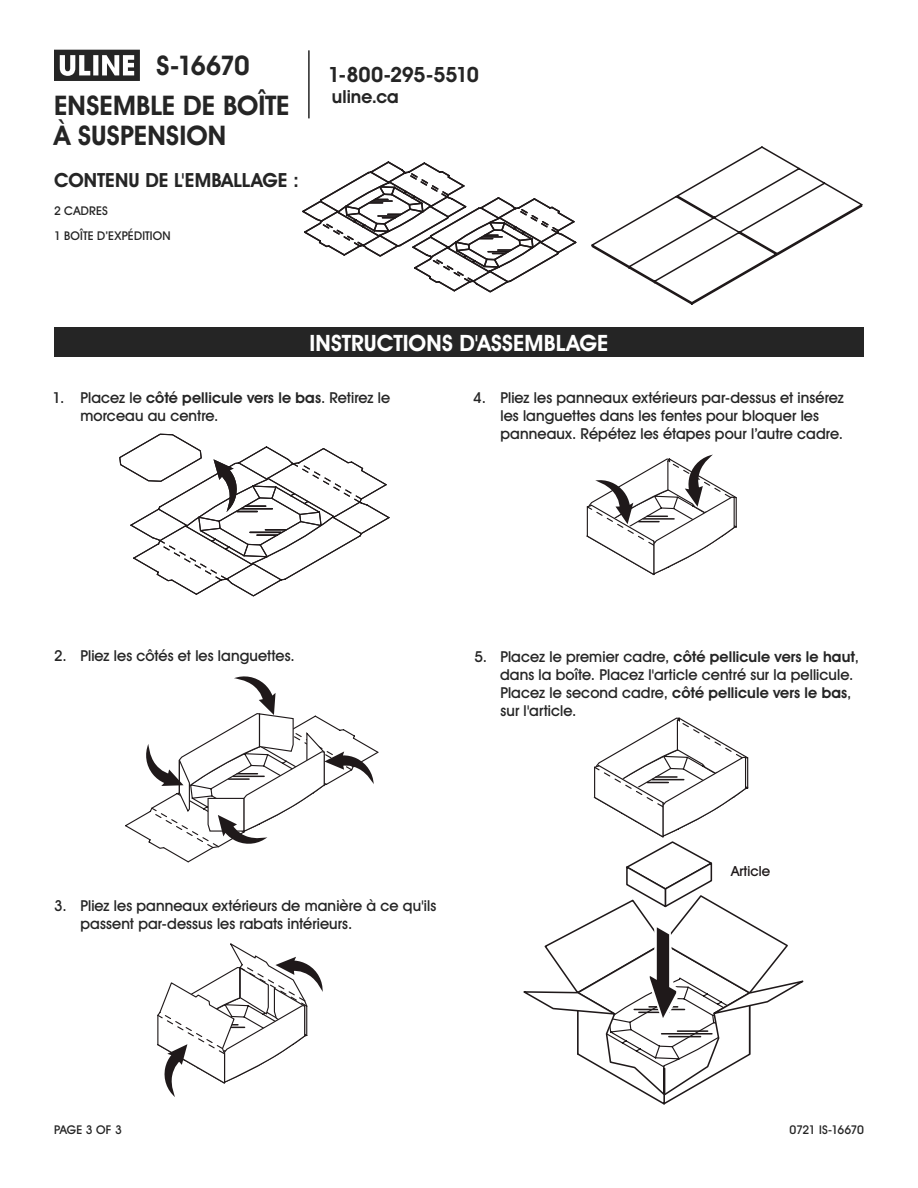
<style>
.page{position:relative;width:918px;height:1188px;background:#fff}
.page>*{position:absolute;margin:0;border:0;box-sizing:border-box;transform-origin:0 0}
.t1{font:700 27px/30px "Uline Two Knine";letter-spacing:.005em;color:#252525}
.t2{font:700 22.5px "Uline Two Knine";letter-spacing:.005em;color:#fff}
.t3{font:700 21px "Uline Two Knine";letter-spacing:-.02em;color:#252525}
.t4{font:700 19.5px "Uline Two Knine";letter-spacing:.005em;color:#252525}
.t5{font:700 18px "Uline Two Knine";color:#252525}
.t6{font:15px/18px "Uline Two Knine";letter-spacing:.005em;color:#252525}
.t7{font:13.95px "Uline Two Knine";color:#1f191a}
.t8{font:12px/25.2px "Uline Two Knine";letter-spacing:.01em;color:#252525}
.t9{font:12px "Uline Two Knine";letter-spacing:-.03em;color:#252525}
.s1{font-weight:400}
.s2{font-weight:700}
</style>
<div class="page">
<hr style="left:308px;top:50px;width:2px;height:68px;background:#252525">
<svg style="left:54px;top:50px;width:86px;height:31px"></svg>
<svg style="left:591px;top:146px;width:272px;height:159px"></svg>
<svg style="left:302px;top:161px;width:275px;height:132px"></svg>
<div style="left:54px;top:327px;width:810px;height:30px;background:#252525"></div>
<svg style="left:119px;top:433px;width:271px;height:164px"></svg>
<svg style="left:125px;top:676px;width:254px;height:187px"></svg>
<svg style="left:157px;top:943px;width:166px;height:154px"></svg>
<svg style="left:586px;top:455px;width:151px;height:121px"></svg>
<svg style="left:523px;top:717px;width:281px;height:388px"></svg>
<h1 class="t1" style="left:157px;top:50px;width:95px">S-16670</h1>
<h1 class="t1" style="left:54px;top:90px;width:237px">ENSEMBLE DE BOÎTE<br>À SUSPENSION</h1>
<h3 class="t4" style="left:54px;top:168px;width:247px">CONTENU DE L<span class="s1">'</span>EMBALLAGE :</h3>
<p class="t8" style="left:54px;top:198px;width:118px">2 CADRES<br>1 BOÎTE D’EXPÉDITION</p>
<h3 class="t3" style="left:328px;top:62px;width:152px">1-800-295-5510</h3>
<p class="t5" style="left:332px;top:86px;width:68px">uline.ca</p>
<h2 class="t2" style="left:309px;top:329px;width:301px">INSTRUCTIONS D<span class="s1">'</span>ASSEMBLAGE</h2>
<p class="t6" style="left:80px;top:388px;width:311px;text-indent:-28px">1. Placez le <span class="s2">côté pellicule vers le bas</span>. Retirez le morceau au centre.</p>
<p class="t6" style="left:501px;top:388px;width:345px;text-indent:-27px">4. Pliez les panneaux extérieurs par-dessus et insérez les languettes dans les fentes pour bloquer les panneaux. Répétez les étapes pour l’autre cadre.</p>
<p class="t6" style="left:54px;top:647px;width:242px">2. Pliez les côtés et les languettes.</p>
<p class="t6" style="left:500px;top:647px;width:360px;text-indent:-26px">5. Placez le premier cadre, <span class="s2">côté pellicule vers le haut</span>, dans la boîte. Placez l'article centré sur la pellicule.<br>Placez le second cadre, <span class="s2">côté pellicule vers le bas</span>, sur l'article.</p>
<p class="t6" style="left:81px;top:897px;width:357px;text-indent:-26px">3. Pliez les panneaux extérieurs de manière à ce qu'ils passent par-dessus les rabats intérieurs.</p>
<p class="t7" style="left:731px;top:862px;width:40px">Article</p>
<p class="t8" style="left:54px;top:1117px;width:69px">PAGE 3 OF 3</p>
<p class="t9" style="left:790px;top:1122px;width:76px">0721 IS-16670</p>
</div>
